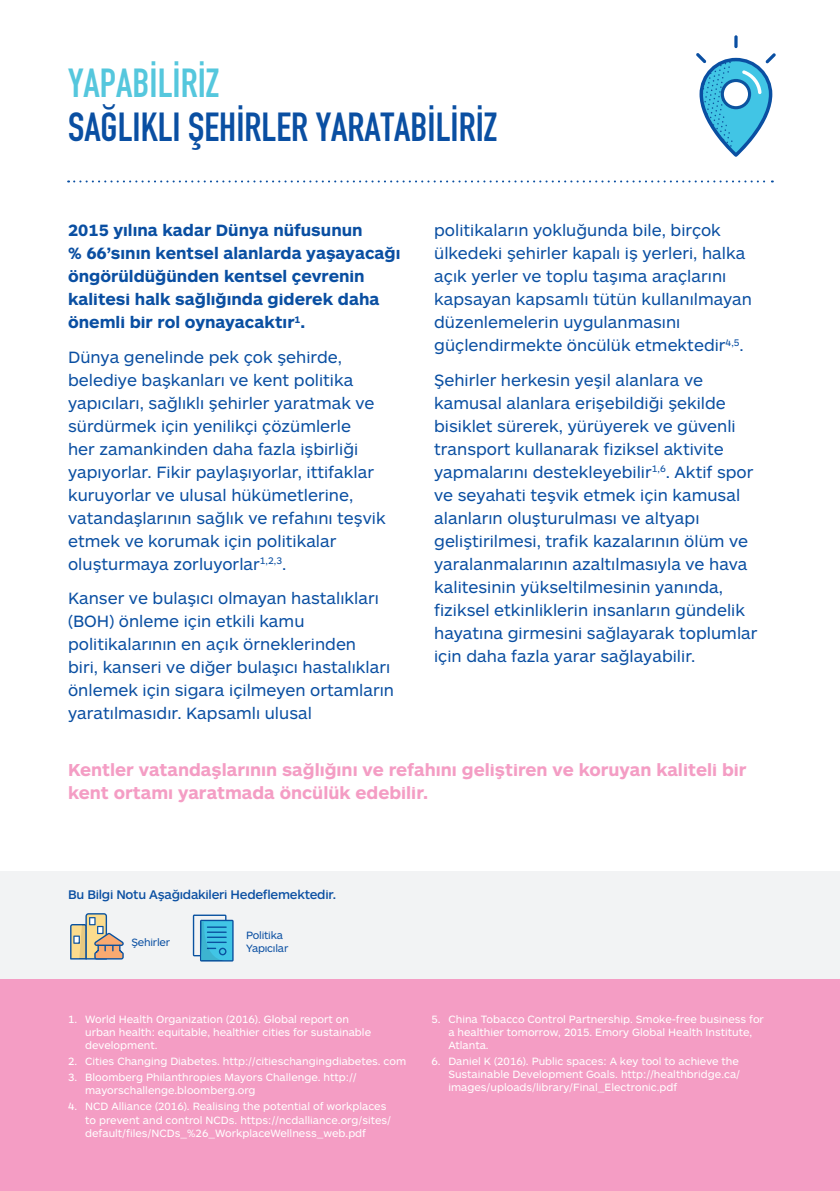
<style>
.page{position:relative;width:840px;height:1191px;background:#fff}
.page>*{position:absolute;margin:0;border:0;box-sizing:border-box;transform-origin:0 0}
.t1{font:40px "Dinbek";color:#0a4fa2}
.t2{font:40px "Dinbek";color:#55c7dd}
.t3{font:700 18px/23px "ARS Maquette Pro";color:#f49dc4}
.t4{font:17px/23px "ARS Maquette Pro";color:#0a4fa2}
.t5{font:700 17px/23px "ARS Maquette Pro";color:#0a4fa2}
.t6{font:500 13px "ARS Maquette Pro";letter-spacing:-.02em;color:#0a4fa2}
.t7{font:11px/13.2px "ARS Maquette Pro";color:#fff}
.t8{font:11px/13.2px "ARS Maquette Pro";letter-spacing:-.02em;color:#0a4fa2}
</style>
<div class="page">
<svg style="left:68px;top:180px;width:704px;height:2px"></svg>
<div style="left:0;top:871px;width:839px;height:109px;background:#f2f3f4"></div>
<div style="left:0;top:979px;width:839px;height:212px;background:#f49dc4"></div>
<svg style="left:193px;top:914px;width:40px;height:47px"></svg>
<svg style="left:696px;top:35px;width:79px;height:122px"></svg>
<svg style="left:70px;top:913px;width:54px;height:46px"></svg>
<h1 class="t2" style="left:68px;top:59px;width:62px">YAPABİLİRİZ</h1>
<h1 class="t1" style="left:68px;top:103px;width:430px">Sağlıklı Şehirler Yaratabiliriz</h1>
<p class="t5" style="left:68px;top:218px;width:334px">2015 yılına kadar Dünya nüfusunun<br>% 66’sının kentsel alanlarda yaşayacağı öngörüldüğünden kentsel çevrenin kalitesi halk sağlığında giderek daha önemli bir rol oynayacaktır<sup>1</sup>.</p>
<p class="t4" style="left:68px;top:344px;width:319px">Dünya genelinde pek çok şehirde, belediye başkanları ve kent politika yapıcıları, sağlıklı şehirler yaratmak ve sürdürmek için yenilikçi çözümlerle<br>her zamankinden daha fazla işbirliği yapıyorlar. Fikir paylaşıyorlar, ittifaklar kuruyorlar ve ulusal hükümetlerine, vatandaşlarının sağlık ve refahını teşvik etmek ve korumak için politikalar oluşturmaya zorluyorlar<sup>1,2,3</sup>.</p>
<p class="t4" style="left:68px;top:586px;width:327px">Kanser ve bulaşıcı olmayan hastalıkları (BOH) önleme için etkili kamu politikalarının en açık örneklerinden<br>biri, kanseri ve diğer bulaşıcı hastalıkları önlemek için sigara içilmeyen ortamların yaratılmasıdır. Kapsamlı ulusal</p>
<p class="t4" style="left:434px;top:218px;width:319px">politikaların yokluğunda bile, birçok ülkedeki şehirler kapalı iş yerleri, halka açık yerler ve toplu taşıma araçlarını kapsayan kapsamlı tütün kullanılmayan düzenlemelerin uygulanmasını güçlendirmekte öncülük etmektedir<sup>4,5</sup>.</p>
<p class="t4" style="left:434px;top:367px;width:325px">Şehirler herkesin yeşil alanlara ve kamusal alanlara erişebildiği şekilde bisiklet sürerek, yürüyerek ve güvenli transport kullanarak fiziksel aktivite yapmalarını destekleyebilir<sup>1,6</sup>. Aktif spor ve seyahati teşvik etmek için kamusal alanların oluşturulması ve altyapı geliştirilmesi, trafik kazalarının ölüm ve yaralanmalarının azaltılmasıyla ve hava kalitesinin yükseltilmesinin yanında, fiziksel etkinliklerin insanların gündelik hayatına girmesini sağlayarak toplumlar için daha fazla yarar sağlayabilir.</p>
<p class="t3" style="left:68px;top:757px;width:679px">Kentler vatandaşlarının sağlığını ve refahını geliştiren ve koruyan kaliteli bir kent ortamı yaratmada öncülük edebilir.</p>
<p class="t6" style="left:68px;top:885px;width:269px">Bu Bilgi Notu Aşağıdakileri Hedeflemektedir.</p>
<p class="t8" style="left:131px;top:934px;width:40px">Şehirler</p>
<p class="t8" style="left:246px;top:928px;width:44px">Politika<br>Yapıcılar</p>
<p class="t7" style="left:85px;top:1011px;width:287px;text-indent:-17px">1. World Health Organization (2016). Global report on urban health: equitable, healthier cities for sustainable development.</p>
<p class="t7" style="left:68px;top:1054px;width:339px">2. Cities Changing Diabetes. http://citieschangingdiabetes. com</p>
<p class="t7" style="left:85px;top:1070px;width:273px;text-indent:-17px">3. Bloomberg Philanthropies Mayors Challenge. http:// mayorschallenge.bloomberg.org</p>
<p class="t7" style="left:85px;top:1099px;width:307px;text-indent:-17px">4. NCD Alliance (2016). Realising the potential of workplaces to prevent and control NCDs. https://ncdalliance.org/sites/ default/files/NCDs_%26_WorkplaceWellness_web.pdf</p>
<p class="t7" style="left:448px;top:1011px;width:317px;text-indent:-17px">5. China Tobacco Control Partnership. Smoke-free business for a healthier tomorrow, 2015. Emory Global Health Institute,<br>Atlanta.</p>
<p class="t7" style="left:448px;top:1054px;width:293px;text-align:justify;text-indent:-17px">6. Daniel K (2016). Public spaces: A key tool to achieve the Sustainable Development Goals. http://healthbridge.ca/ images/uploads/library/Final_Electronic.pdf</p>
</div>
